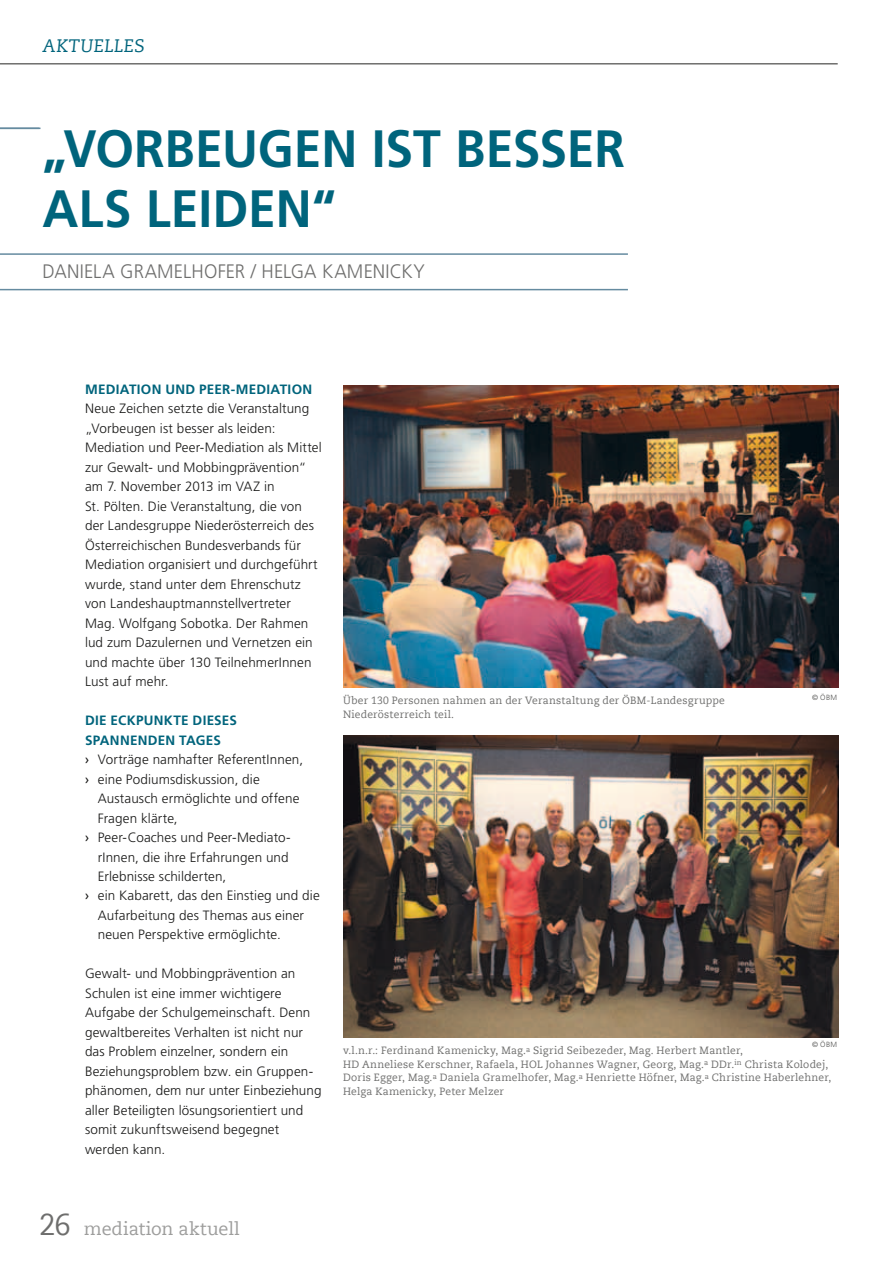
<style>
.page{position:relative;width:893px;height:1263px;background:#fff}
.page>*{position:absolute;margin:0;border:0;box-sizing:border-box;transform-origin:0 0}
.t1{font:700 52.5px/60px "Frutiger LT Pro";letter-spacing:-.005em;color:#00647c;scale:.95 1}
.t2{font:300 19.5px "Frutiger LT Pro";letter-spacing:.005em;color:#6e6e6d;scale:.95 1}
.t3{font:18px "Caecilia Com 55 Roman";letter-spacing:-.005em;color:#9d9d9c}
.t4{font:italic 18px "Caecilia Com 56";letter-spacing:.025em;color:#00647c}
.t5{font:300 13.5px/19.5px "Frutiger LT Pro";letter-spacing:.01em;color:#191918}
.t6{font:700 13.5px "Frutiger LT Pro";letter-spacing:.02em;color:#00647c}
.t7{font:10.5px/13.5px "Caecilia Com 55 Roman";letter-spacing:.02em;color:#6e6e6d}
.t8{font:300 7.5px "Frutiger LT Pro";letter-spacing:.035em;color:#555554}
.s1{font-weight:700;color:#00647c}
.s2{font-weight:400}
.s3{font-size:30px;color:#6e6e6d}
</style>
<div class="page">
<hr style="left:0;top:63px;width:838px;height:2px;background:#6e6e6d">
<hr style="left:0;top:128px;width:40px;height:1px;background:#658ba0">
<hr style="left:0;top:253px;width:628px;height:2px;background:#658ba0">
<hr style="left:0;top:289px;width:628px;height:1px;background:#658ba0">
<img style="left:343px;top:385px;width:495px;height:302px">
<img style="left:343px;top:735px;width:495px;height:302px">
<h3 class="t4" style="left:43px;top:34px;width:103px">AKTUELLES</h3>
<h1 class="t1" style="left:43px;top:119px;width:610px">„VORBEUGEN IST BESSER<br>ALS LEIDEN“</h1>
<h2 class="t2" style="left:43px;top:260px;width:24px">Daniela</h2>
<h2 class="t2" style="left:120px;top:260px;width:27px">Gramelhofer</h2>
<h2 class="t2" style="left:251px;top:260px;width:37px">/ Helga</h2>
<h2 class="t2" style="left:322px;top:260px;width:26px">Kameni</h2>
<h2 class="t2" style="left:390px;top:260px;width:38px">cky</h2>
<p class="t6" style="left:85px;top:381px;width:22px">MEDIATION</p>
<p class="t6" style="left:165px;top:381px;width:11px">UND</p>
<p class="t6" style="left:199px;top:381px;width:59px">PEER-MEDIATION</p>
<p class="t5" style="left:85px;top:399px;width:238px">Neue Zeichen setzte die Veranstaltung „Vorbeugen ist besser als leiden:<br>Mediation und Peer-Mediation als Mittel zur Gewalt- und Mobbingprävention“ am 7. November 2013 im VAZ in<br>St. Pölten. Die Veranstaltung, die von der Landesgruppe Niederösterreich des Österreichischen Bundesverbands für Mediation organisiert und durchgeführt wurde, stand unter dem Ehrenschutz von Landeshauptmannstellvertreter Mag. Wolfgang Sobotka. Der Rahmen lud zum Dazulernen und Vernetzen ein und machte über 130 TeilnehmerInnen Lust auf mehr.</p>
<p class="t6" style="left:85px;top:712px;width:69px">DIE ECKPUNKTE</p>
<p class="t6" style="left:193px;top:712px;width:9px">DIESES</p>
<p class="t6" style="left:85px;top:732px;width:26px">SPANNENDEN</p>
<p class="t5" style="left:85px;top:730px;width:220px;text-indent:94px"><span class="s1">TAGES<br></span><span class="s2">›</span> Vorträge namhafter ReferentInnen, <span class="s2">›</span> eine Podiumsdiskussion, die</p>
<p class="t5" style="left:98px;top:789px;width:203px">Austausch ermöglichte und offene</p>
<p class="t5" style="left:98px;top:808px;width:81px">Fragen klärte,</p>
<p class="t5" style="left:85px;top:828px;width:207px"><span class="s2">›</span> Peer-Coaches und Peer-Mediato-</p>
<p class="t5" style="left:98px;top:847px;width:192px">rInnen, die ihre Erfahrungen und</p>
<p class="t5" style="left:98px;top:867px;width:130px">Erlebnisse schilderten,</p>
<p class="t5" style="left:85px;top:886px;width:236px"><span class="s2">›</span> ein Kabarett, das den Einstieg und die</p>
<p class="t5" style="left:98px;top:906px;width:208px">Aufarbeitung des Themas aus einer</p>
<p class="t5" style="left:98px;top:925px;width:185px">neuen Perspektive ermöglichte.</p>
<p class="t5" style="left:85px;top:964px;width:238px">Gewalt- und Mobbingprävention an Schulen ist eine immer wichtigere Aufgabe der Schulgemeinschaft. Denn gewaltbereites Verhalten ist nicht nur das Problem einzelner, sondern ein Beziehungsproblem bzw. ein Gruppen&shy;phänomen, dem nur unter Einbeziehung aller Beteiligten lösungsorientiert und somit zukunftsweisend begegnet werden kann.</p>
<p class="t7" style="left:343px;top:693px;width:383px">Über 130 Personen nahmen an der Veranstaltung der ÖBM-Landesgruppe<br>Niederösterreich teil.</p>
<p class="t8" style="left:812px;top:693px;width:26px">© ÖBM</p>
<p class="t8" style="left:812px;top:1040px;width:26px">© ÖBM</p>
<p class="t7" style="left:343px;top:1044px;width:490px">v.l.n.r.: Ferdinand Kamenicky, Mag.<sup>a</sup> Sigrid Seibezeder, Mag. Herbert Mantler,<br>HD Anneliese Kerschner, Rafaela, HOL Johannes Wagner, Georg, Mag.<sup>a</sup> DDr.<sup>in</sup> Christa Kolodej, Doris Egger, Mag.<sup>a</sup> Daniela Gramelhofer, Mag.<sup>a</sup> Henriette Höfner, Mag.<sup>a</sup> Christine Haberlehner, Helga Kamenicky, Peter Melzer</p>
<h3 class="t3" style="left:39px;top:1217px;width:202px"><span class="s3">26</span> mediation aktuell</h3>
</div>
